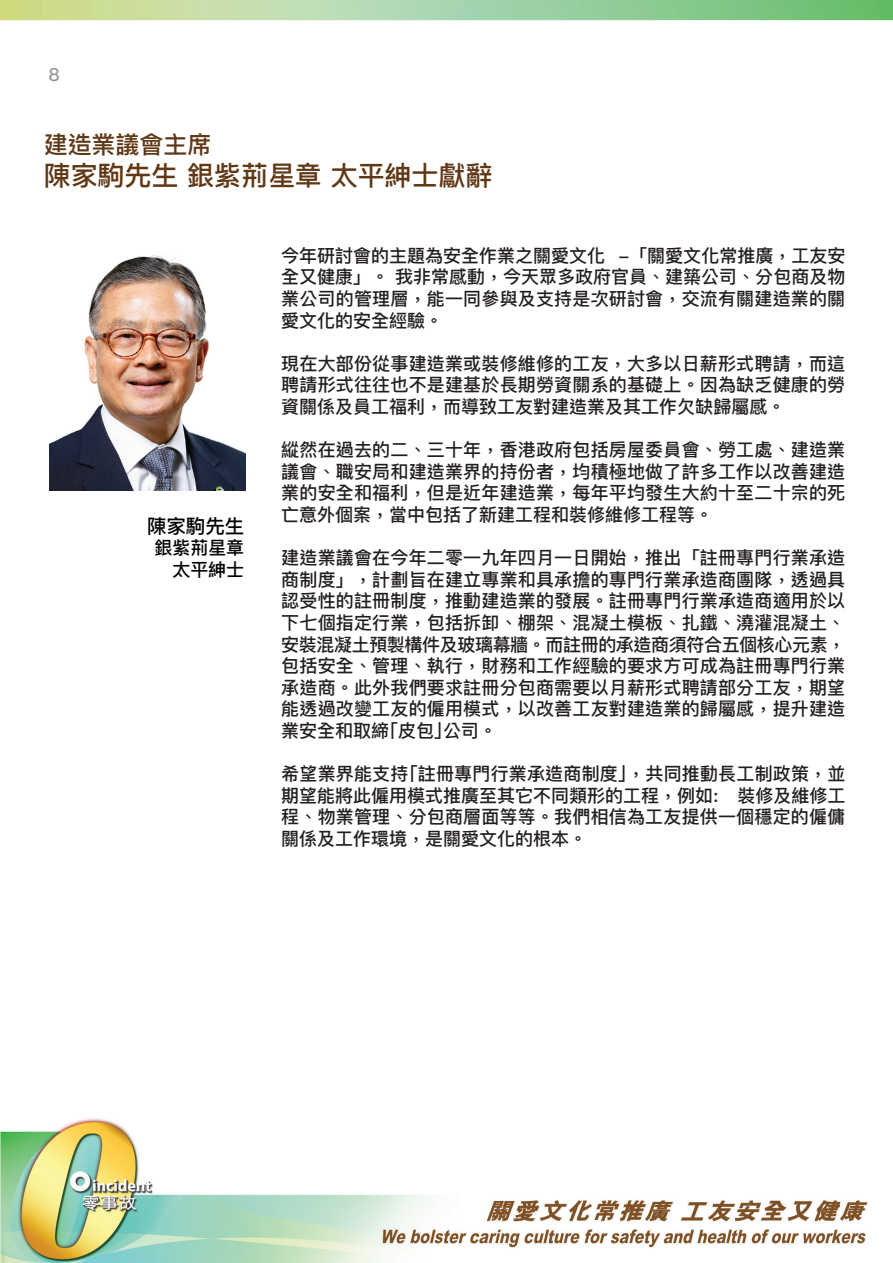
<style>
.page{position:relative;width:893px;height:1263px;background:#fff}
.page>*{position:absolute;margin:0;border:0;box-sizing:border-box;transform-origin:0 0}
.t1{font:500 27px "Ping Fang TC";letter-spacing:-.005em;color:#603815}
.t2{font:500 24px "Ping Fang TC";letter-spacing:-.005em;color:#603815}
.t3{font:500 19.5px "Ping Fang TC";letter-spacing:-.005em;color:#040503}
.t4{font:500 18px/21.6px "Ping Fang TC";letter-spacing:.01em;color:#231f20;text-align:justify}
.t5{font:500 18px/21.6px "Ping Fang TC";letter-spacing:-.005em;color:#040503;text-align:right}
.t6{font:500 18px "Ping Fang TC";color:#939598}
</style>
<div class="page">
<img style="left:0;top:0;width:893px;height:1263px">
<img style="left:50px;top:251px;width:195px;height:240px">
<p class="t6" style="left:49px;top:64px;width:12px">8</p>
<h1 class="t2" style="left:44px;top:130px;width:169px">建造業議會主席</h1>
<h1 class="t1" style="left:44px;top:159px;width:450px">陳家駒先生 銀紫荊星章 太平紳士獻辭</h1>
<p class="t3" style="left:147px;top:514px;width:99px">陳家駒先生</p>
<p class="t5" style="left:154px;top:537px;width:91px">銀紫荊星章太平紳士</p>
<p class="t4" style="left:281px;top:244px;width:566px">今年研討會的主題為安全作業之關愛文化 -「關愛文化常推廣，工友安全又健康」。 我非常感動，今天眾多政府官員、建築公司、分包商及物業公司的管理層，能一同參與及支持是次研討會，交流有關建造業的關愛文化的安全經驗。</p>
<p class="t4" style="left:281px;top:352px;width:565px">現在大部份從事建造業或裝修維修的工友，大多以日薪形式聘請，而這聘請形式往往也不是建基於長期勞資關系的基礎上。因為缺乏健康的勞資關係及員工福利，而導致工友對建造業及其工作欠缺歸屬感。</p>
<p class="t4" style="left:281px;top:439px;width:565px">縱然在過去的二、三十年，香港政府包括房屋委員會、勞工處、建造業議會、職安局和建造業界的持份者，均積極地做了許多工作以改善建造業的安全和福利，但是近年建造業，每年平均發生大約十至二十宗的死亡意外個案，當中包括了新建工程和裝修維修工程等。</p>
<p class="t4" style="left:281px;top:547px;width:566px">建造業議會在今年二零一九年四月一日開始，推出「註冊專門行業承造商制度」，計劃旨在建立專業和具承擔的專門行業承造商團隊，透過具認受性的註冊制度，推動建造業的發展。註冊專門行業承造商適用於以下七個指定行業，包括拆卸、棚架、混凝土模板、扎鐵、澆灌混凝土、安裝混凝土預製構件及玻璃幕牆。而註冊的承造商須符合五個核心元素，包括安全、管理、執行，財務和工作經驗的要求方可成為註冊專門行業承造商。此外我們要求註冊分包商需要以月薪形式聘請部分工友，期望能透過改變工友的僱用模式，以改善工友對建造業的歸屬感，提升建造業安全和取締｢皮包｣公司。</p>
<p class="t4" style="left:281px;top:763px;width:566px">希望業界能支持｢註冊專門行業承造商制度｣，共同推動長工制政策，並期望能將此僱用模式推廣至其它不同類形的工程，例如: 裝修及維修工程、物業管理、分包商層面等等。我們相信為工友提供一個穩定的僱傭關係及工作環境，是關愛文化的根本。</p>
</div>
